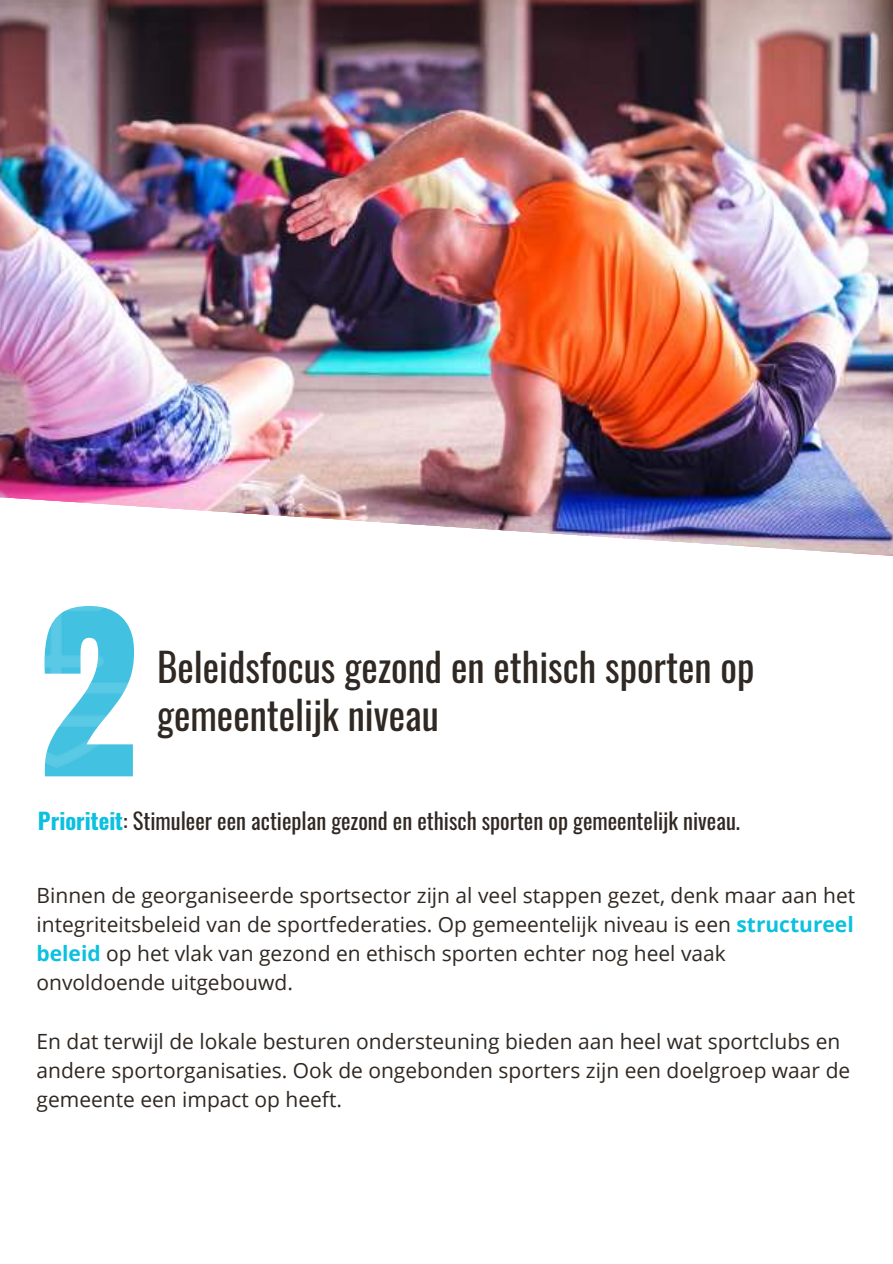
<style>
.page{position:relative;width:893px;height:1264px;background:#fff}
.page>*{position:absolute;margin:0;border:0;box-sizing:border-box;transform-origin:0 0}
.t1{font:39px/48.3px "Oswald";color:#302822}
.t2{font:22.5px "Oswald";color:#302822}
.t3{font:21px/29.2px "Open Sans";color:#302822}
.s1{font-weight:700;color:#0cc0df}
</style>
<div class="page">
<img style="left:0;top:0;width:892px;height:483px">
<svg style="left:0;top:483px;width:892px;height:294px"></svg>
<img style="left:44px;top:606px;width:90px;height:170px">
<h1 class="t1" style="left:157px;top:639px;width:599px">Beleidsfocus gezond en ethisch sporten op gemeentelijk niveau</h1>
<p class="t2" style="left:38px;top:801px;width:703px"><span class="s1">Prioriteit</span>: Stimuleer een actieplan gezond en ethisch sporten op gemeentelijk niveau.</p>
<p class="t3" style="left:37px;top:879px;width:820px">Binnen de georganiseerde sportsector zijn al veel stappen gezet, denk maar aan het integriteitsbeleid van de sportfederaties. Op gemeentelijk niveau is een <span class="s1">structureel beleid</span> op het vlak van gezond en ethisch sporten echter nog heel vaak onvoldoende uitgebouwd.</p>
<p class="t3" style="left:37px;top:1025px;width:815px">En dat terwijl de lokale besturen ondersteuning bieden aan heel wat sportclubs en andere sportorganisaties. Ook de ongebonden sporters zijn een doelgroep waar de gemeente een impact op heeft.</p>
</div>
